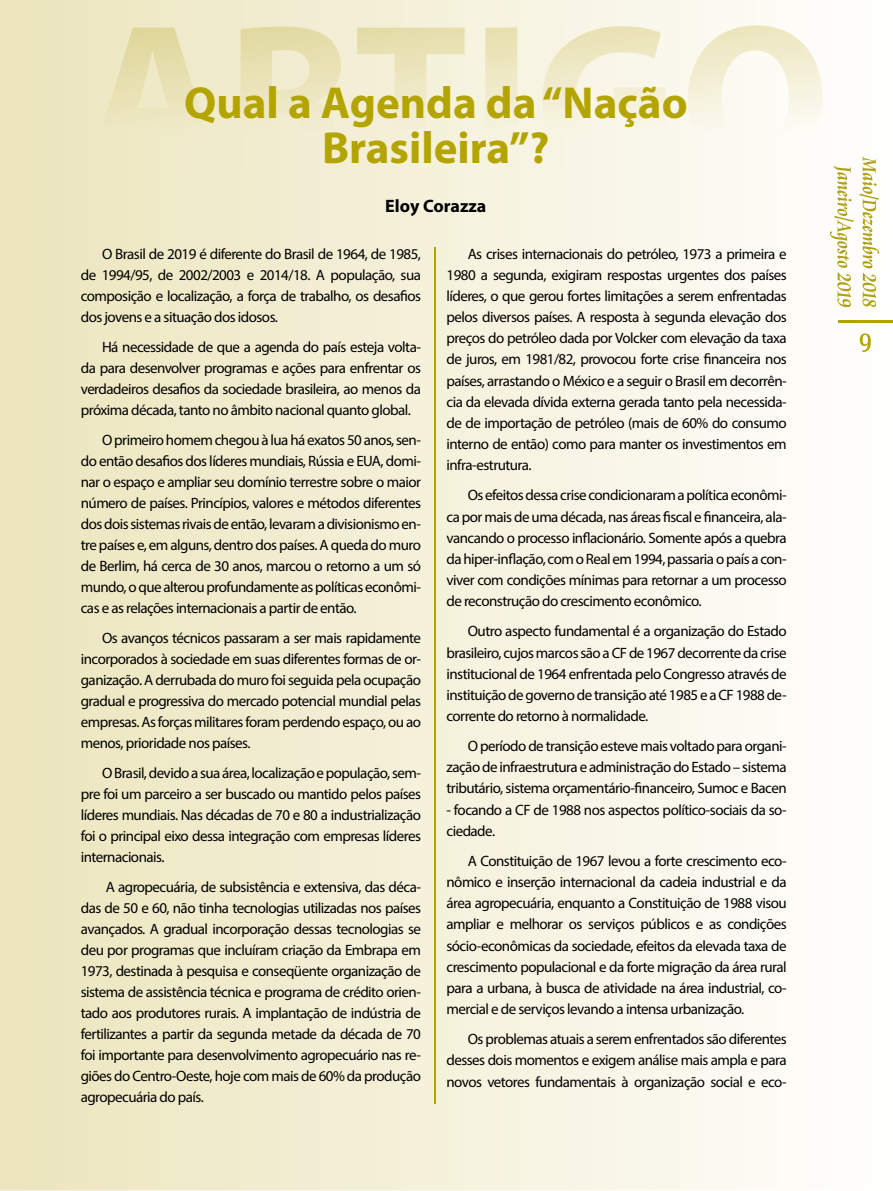
<style>
.page{position:relative;width:893px;height:1191px;background:#fff}
.page>*{position:absolute;margin:0;border:0;box-sizing:border-box;transform-origin:0 0}
.t1{font:700 45px/45px "Myriad Pro";color:#b3a400;text-align:center}
.t2{font:700 18px "Myriad Pro";color:#000}
.t3{font:15px/21px "Myriad Pro";letter-spacing:-.035em;color:#000;text-align:justify}
</style>
<div class="page">
<svg style="left:0;top:1189px;width:755px;height:2px"></svg>
<img style="left:0;top:466px;width:734px;height:723px">
<img style="left:734px;top:170px;width:159px;height:1019px">
<img style="left:860px;top:333px;width:11px;height:19px">
<img style="left:839px;top:321px;width:54px;height:1px">
<img style="left:859px;top:156px;width:20px;height:151px">
<img style="left:830px;top:165px;width:24px;height:142px">
<hr style="left:434px;top:247px;width:2px;height:856px;background:#b3a400">
<img style="left:90px;top:25px;width:732px;height:145px">
<h1 class="t1" style="left:184px;top:79px;width:505px">Qual a Agenda da “Nação<br>Brasileira”?</h1>
<p class="t2" style="left:385px;top:194px;width:103px">Eloy Corazza</p>
<p class="t3" style="left:81px;top:243px;width:342px;text-indent:21px">O Brasil de 2019 é diferente do Brasil de 1964, de 1985, de 1994/95, de 2002/2003 e 2014/18. A população, sua composição e localização, a força de trabalho, os desafios dos jovens e a situação dos idosos.</p>
<p class="t3" style="left:81px;top:336px;width:342px;text-indent:21px">Há necessidade de que a agenda do país esteja volta&shy;da para desenvolver programas e ações para enfrentar os verdadeiros desafios da sociedade brasileira, ao menos da próxima década, tanto no âmbito nacional quanto global.</p>
<p class="t3" style="left:81px;top:429px;width:342px;text-indent:21px">O primeiro homem chegou à lua há exatos 50 anos, sen&shy;do então desafios dos líderes mundiais, Rússia e EUA, domi&shy;nar o espaço e ampliar seu domínio terrestre sobre o maior número de países. Princípios, valores e métodos diferentes dos dois sistemas rivais de então, levaram a divisionismo en&shy;tre países e, em alguns, dentro dos países. A queda do muro de Berlim, há cerca de 30 anos, marcou o retorno a um só mundo, o que alterou profundamente as políticas econômi&shy;cas e as relações internacionais a partir de então.</p>
<p class="t3" style="left:81px;top:627px;width:342px;text-indent:21px">Os avanços técnicos passaram a ser mais rapidamente incorporados à sociedade em suas diferentes formas de or&shy;ganização. A derrubada do muro foi seguida pela ocupação gradual e progressiva do mercado potencial mundial pelas empresas. As forças militares foram perdendo espaço, ou ao menos, prioridade nos países.</p>
<p class="t3" style="left:81px;top:762px;width:342px;text-indent:21px">O Brasil, devido a sua área, localização e população, sem&shy;pre foi um parceiro a ser buscado ou mantido pelos países líderes mundiais. Nas décadas de 70 e 80 a industrialização foi o principal eixo dessa integração com empresas líderes internacionais.</p>
<p class="t3" style="left:81px;top:876px;width:342px;text-indent:25px">A agropecuária, de subsistência e extensiva, das déca&shy;das de 50 e 60, não tinha tecnologias utilizadas nos países avançados. A gradual incorporação dessas tecnologias se deu por programas que incluíram criação da Embrapa em 1973, destinada à pesquisa e conseqüente organização de sistema de assistência técnica e programa de crédito orien&shy;tado aos produtores rurais. A implantação de indústria de fertilizantes a partir da segunda metade da década de 70 foi importante para desenvolvimento agropecuário nas re&shy;giões do Centro-Oeste, hoje com mais de 60% da produção agropecuária do país.</p>
<p class="t3" style="left:446px;top:243px;width:342px;text-indent:21px">As crises internacionais do petróleo, 1973 a primeira e 1980 a segunda, exigiram respostas urgentes dos países líderes, o que gerou fortes limitações a serem enfrentadas pelos diversos países. A resposta à segunda elevação dos preços do petróleo dada por Volcker com elevação da taxa de juros, em 1981/82, provocou forte crise financeira nos países, arrastando o México e a seguir o Brasil em decorrên&shy;cia da elevada dívida externa gerada tanto pela necessida&shy;de de importação de petróleo (mais de 60% do consumo interno de então) como para manter os investimentos em infra-estrutura.</p>
<p class="t3" style="left:446px;top:484px;width:342px;text-indent:21px">Os efeitos dessa crise condicionaram a política econômi&shy;ca por mais de uma década, nas áreas fiscal e financeira, ala&shy;vancando o processo inflacionário. Somente após a quebra da hiper-inflação, com o Real em 1994, passaria o país a con&shy;viver com condições mínimas para retornar a um processo de reconstrução do crescimento econômico.</p>
<p class="t3" style="left:446px;top:620px;width:342px;text-indent:21px">Outro aspecto fundamental é a organização do Estado brasileiro, cujos marcos são a CF de 1967 decorrente da crise institucional de 1964 enfrentada pelo Congresso através de instituição de governo de transição até 1985 e a CF 1988 de&shy;corrente do retorno à normalidade.</p>
<p class="t3" style="left:446px;top:735px;width:342px;text-indent:21px">O período de transição esteve mais voltado para organi&shy;zação de infraestrutura e administração do Estado – sistema tributário, sistema orçamentário-financeiro, Sumoc e Bacen</p>
<p class="t3" style="left:446px;top:798px;width:342px">- focando a CF de 1988 nos aspectos político-sociais da so&shy;ciedade.</p>
<p class="t3" style="left:446px;top:850px;width:342px;text-indent:21px">A Constituição de 1967 levou a forte crescimento eco&shy;nômico e inserção internacional da cadeia industrial e da área agropecuária, enquanto a Constituição de 1988 visou ampliar e melhorar os serviços públicos e as condições sócio-econômicas da sociedade, efeitos da elevada taxa de crescimento populacional e da forte migração da área rural para a urbana, à busca de atividade na área industrial, co&shy;mercial e de serviços levando a intensa urbanização.</p>
<p class="t3" style="left:446px;top:1028px;width:342px;text-indent:21px">Os problemas atuais a serem enfrentados são diferentes desses dois momentos e exigem análise mais ampla e para novos vetores fundamentais à organização social e eco-</p>
</div>
